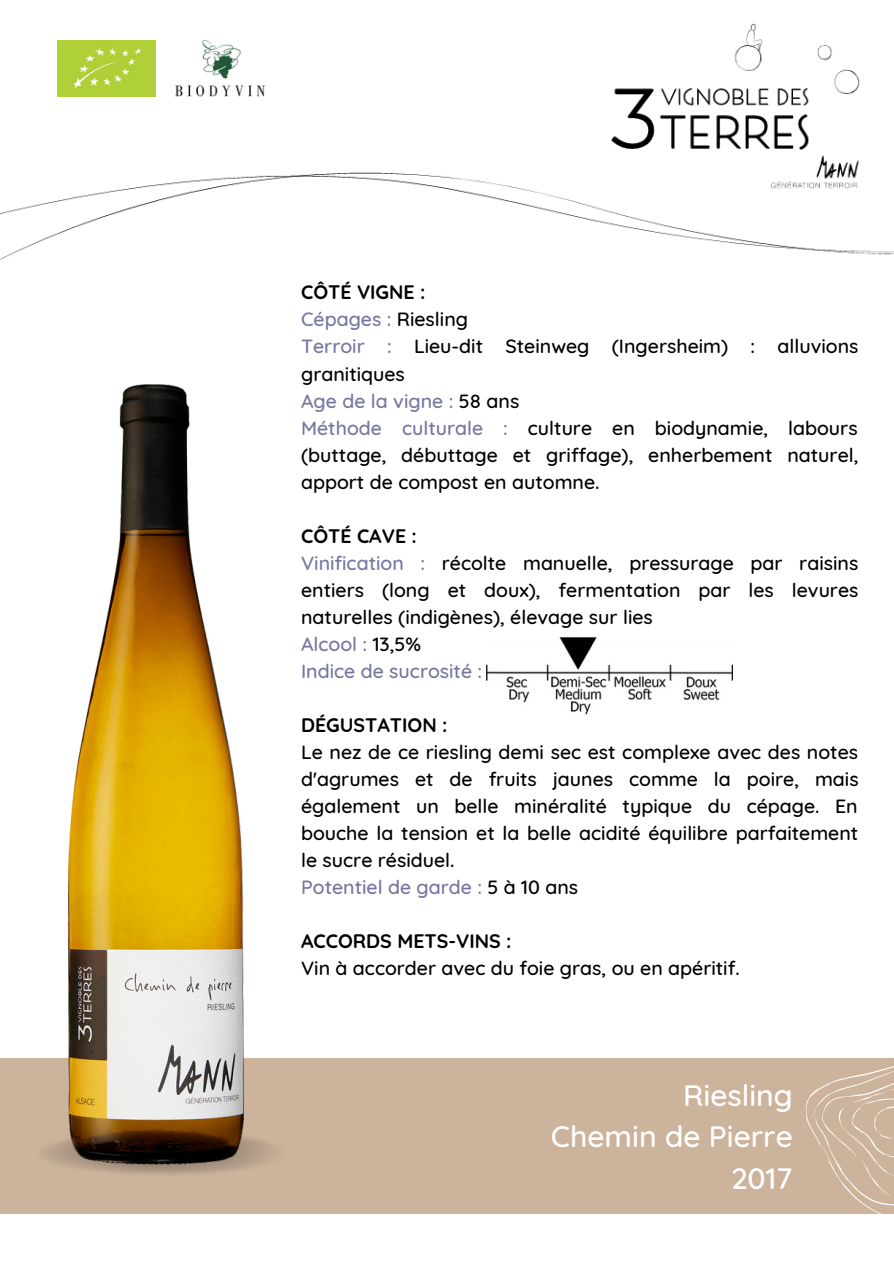
<style>
.page{position:relative;width:894px;height:1264px;background:#fff}
.page>*{position:absolute;margin:0;border:0;box-sizing:border-box;transform-origin:0 0}
.t1{font:500 30px "Quicksand";color:#fff}
.t2{font:500 19.5px/27px "Quicksand";color:#000;text-align:justify}
.t3{font:500 19.5px "Quicksand";color:#7776a0}
.t4{font:700 19.5px "Quicksand";color:#000}
.s1{color:#000}
.s2{color:#7776a0}
</style>
<div class="page">
<div style="left:0;top:1058px;width:893px;height:155px;background:#ccb39c"></div>
<img style="left:42px;top:1128px;width:232px;height:46px">
<img style="left:175px;top:41px;width:89px;height:55px">
<img style="left:58px;top:41px;width:98px;height:55px">
<img style="left:0;top:172px;width:893px;height:88px">
<img style="left:603px;top:23px;width:260px;height:173px">
<svg style="left:789px;top:1066px;width:104px;height:148px"></svg>
<img style="left:69px;top:384px;width:174px;height:779px">
<img style="left:487px;top:637px;width:245px;height:78px">
<p class="t4" style="left:301px;top:280px;width:126px">CÔTÉ VIGNE :</p>
<p class="t3" style="left:301px;top:307px;width:168px">Cépages : <span class="s1">Riesling</span></p>
<p class="t2" style="left:301px;top:332px;width:558px"><span class="s2">Terroir :</span> Lieu-dit Steinweg (Ingersheim) : alluvions granitiques</p>
<p class="t3" style="left:301px;top:388px;width:220px">Age de la vigne : <span class="s1">58 ans</span></p>
<p class="t2" style="left:301px;top:414px;width:558px"><span class="s2">Méthode culturale :</span> culture en biodynamie, labours (buttage, débuttage et griffage), enherbement naturel, apport de compost en automne.</p>
<p class="t4" style="left:301px;top:523px;width:117px">CÔTÉ CAVE :</p>
<p class="t2" style="left:301px;top:549px;width:558px"><span class="s2">Vinification :</span> récolte manuelle, pressurage par raisins entiers (long et doux), fermentation par les levures naturelles (indigènes), élevage sur lies</p>
<p class="t3" style="left:301px;top:631px;width:121px">Alcool : <span class="s1">13,5%</span></p>
<p class="t3" style="left:301px;top:658px;width:182px">Indice de sucrosité :</p>
<p class="t4" style="left:301px;top:712px;width:148px">DÉGUSTATION :</p>
<p class="t2" style="left:301px;top:738px;width:559px">Le nez de ce riesling demi sec est complexe avec des notes d'agrumes et de fruits jaunes comme la poire, mais également un belle minéralité typique du cépage. En bouche la tension et la belle acidité équilibre parfaitement le sucre résiduel.</p>
<p class="t3" style="left:301px;top:874px;width:278px">Potentiel de garde : <span class="s1">5 à 10 ans</span></p>
<p class="t4" style="left:301px;top:928px;width:212px">ACCORDS METS-VINS :</p>
<p class="t2" style="left:301px;top:954px;width:440px">Vin à accorder avec du foie gras, ou en apéritif.</p>
<p class="t1" style="left:683px;top:1075px;width:111px">Riesling</p>
<p class="t1" style="left:550px;top:1117px;width:243px">Chemin de Pierre</p>
<p class="t1" style="left:730px;top:1158px;width:63px">2017</p>
</div>
